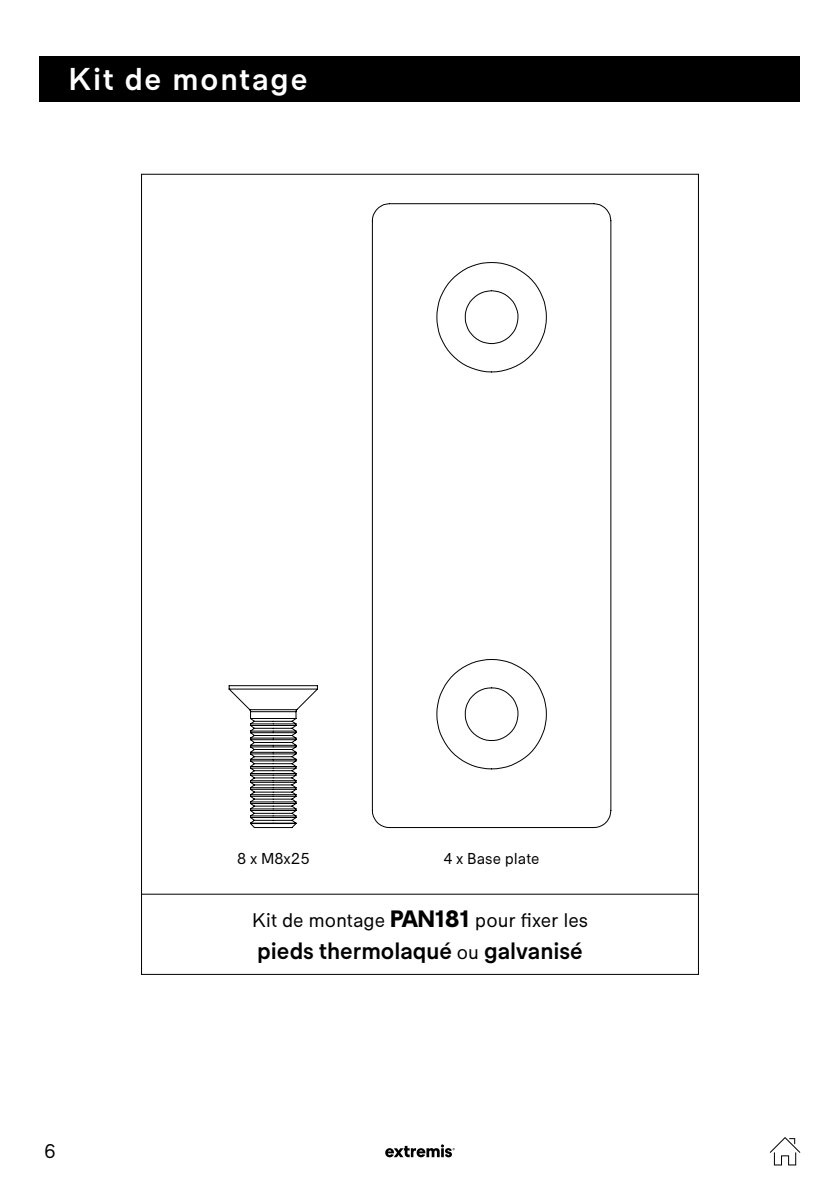
<style>
.page{position:relative;width:840px;height:1191px;background:#fff}
.page>*{position:absolute;margin:0;border:0;box-sizing:border-box;transform-origin:0 0}
.t1{font:500 32px "Extremis Compakt";letter-spacing:.06em;color:#fff}
.t2{font:500 24px "Extremis Compakt";color:#000}
.t3{font:20px "Extremis Compakt";color:#000}
.t4{font:16px "Extremis Compakt";color:#000}
.s1{font-weight:700;font-size:24px}
.s2{font-weight:400;font-size:20px}
</style>
<div class="page">
<svg style="left:769px;top:1137px;width:30px;height:28px"></svg>
<svg style="left:385px;top:1144px;width:69px;height:13px"></svg>
<hr style="left:141px;top:894px;width:557px;height:1px;background:#000">
<div style="left:40px;top:57px;width:759px;height:45px;background:#000"></div>
<svg style="left:228px;top:685px;width:90px;height:143px"></svg>
<svg style="left:372px;top:203px;width:239px;height:625px"></svg>
<h1 class="t1" style="left:69px;top:60px;width:240px">Kit de montage</h1>
<p class="t3" style="left:44px;top:1139px;width:13px">6</p>
<p class="t4" style="left:237px;top:849px;width:74px">8 x M8x25</p>
<p class="t4" style="left:443px;top:849px;width:97px">4 x Base plate</p>
<p class="t3" style="left:252px;top:908px;width:337px">Kit de montage <span class="s1">PAN181</span> pour fixer les</p>
<p class="t2" style="left:257px;top:935px;width:327px">pieds thermolaqué <span class="s2">ou</span> galvanisé</p>
</div>
